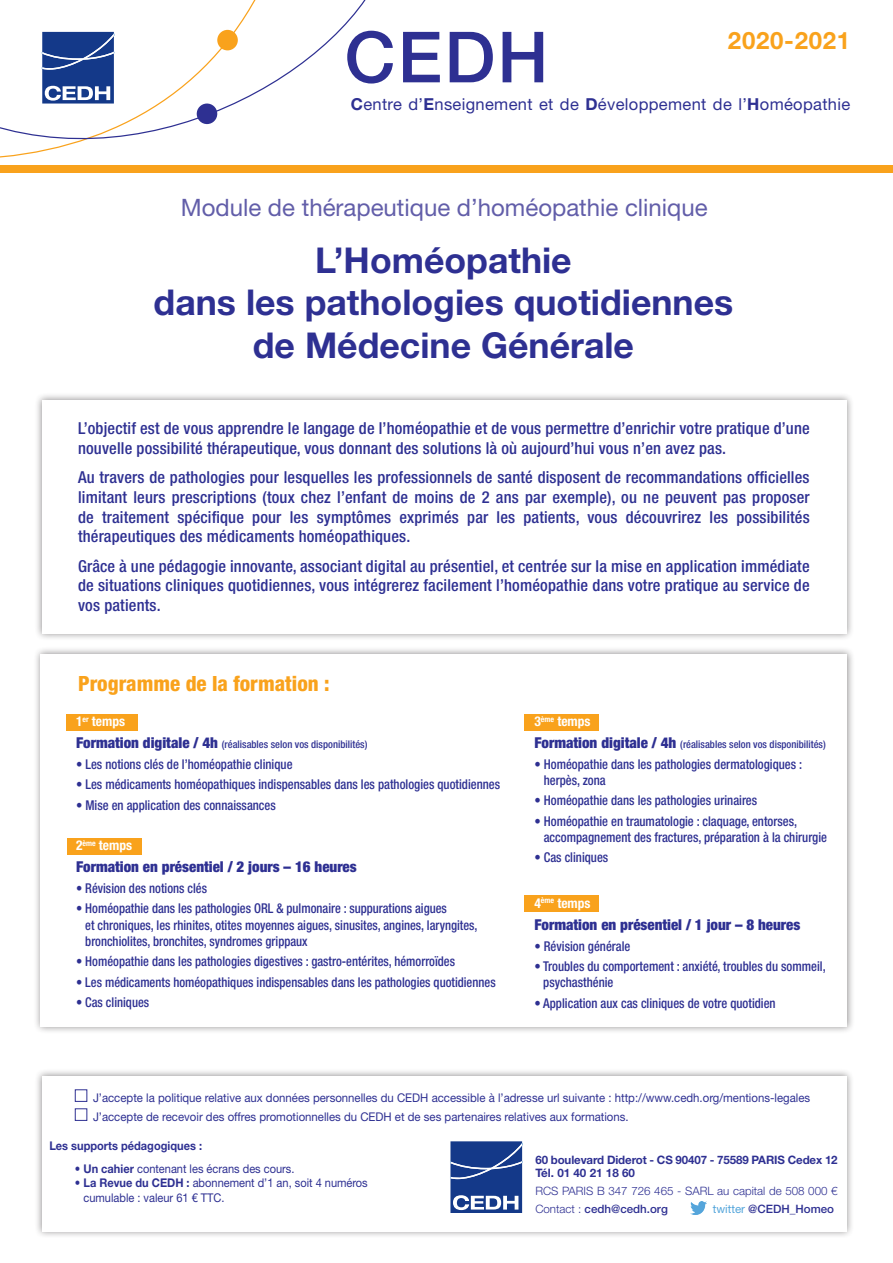
<style>
.page{position:relative;width:893px;height:1263px;background:#fff}
.page>*{position:absolute;margin:0;border:0;box-sizing:border-box;transform-origin:0 0}
.t1{font:500 70.65px "Helvetica Neue LT Std";color:#2e3092}
.t2{font:700 35.55px/42.8px "Helvetica Neue LT Std";color:#2e3092;text-align:center}
.t3{font:24px "Helvetica Neue LT Std";color:#625ea9}
.t4{font:700 24px "Helvetica Neue LT Std";letter-spacing:.03em;color:#f9a21c}
.t5{font:800 condensed 21px "Helvetica Neue LT Std";color:#f9a21c}
.t6{font:500 condensed 16.5px/19.8px "Helvetica Neue LT Std";letter-spacing:.01em;color:#2e3092;text-align:justify}
.t7{font:16.5px "Helvetica Neue LT Std";letter-spacing:.02em;color:#2e3092}
.t8{font:900 condensed 15px "Helvetica Neue LT Std";color:#2e3092}
.t9{font:500 condensed 13.5px/16.2px "Helvetica Neue LT Std";color:#2e3092;scale:.94 1}
.t10{font:500 condensed 13.5px/16.2px "Helvetica Neue LT Std";color:#2e3092;scale:.93 1}
.t11{font:700 condensed 13.5px "Helvetica Neue LT Std";color:#fff}
.t12{font:12px "Helvetica Neue LT Std";color:#2e3092;scale:.95 1}
.t13{font:12px/14.4px "Helvetica Neue LT Std";color:#2e3092;scale:.92 1}
.t14{font:700 12px "Helvetica Neue LT Std";color:#2e3092;scale:.92 1}
.t15{font:700 11.7px "Helvetica Neue LT Std";letter-spacing:-.01em;color:#2e3092}
.t16{font:300 11.55px "Helvetica Neue LT Std";color:#2e3092}
.t17{font:500 11.55px "Helvetica Neue LT Std";color:#2e3092}
.t18{font:500 condensed 10.5px "Helvetica Neue LT Std";color:#2e3092}
.s1{font-weight:700}
.s2{font-weight:900;font-size:15px}
.s3{font-weight:300}
.s4{font-weight:400;color:#53a5db}
</style>
<div class="page">
<div style="left:34px;top:392px;width:820px;height:249px;background:#231f20;opacity:.5"></div>
<div style="left:42px;top:400px;width:804px;height:233px;background:#fff"></div>
<div style="left:33px;top:646px;width:822px;height:389px;background:#231f20;opacity:.5"></div>
<div style="left:41px;top:654px;width:806px;height:373px;background:#fff"></div>
<div style="left:34px;top:1068px;width:820px;height:171px;background:#231f20;opacity:.5"></div>
<div style="left:42px;top:1076px;width:804px;height:155px;background:#fff"></div>
<div style="left:75px;top:1089px;width:12px;height:13px;background:#fff;border:1px solid #2e3092"></div>
<div style="left:75px;top:1108px;width:12px;height:13px;background:#fff;border:1px solid #2e3092"></div>
<div style="left:67px;top:714px;width:71px;height:17px;background:#f9a21c"></div>
<div style="left:67px;top:838px;width:75px;height:17px;background:#f9a21c"></div>
<div style="left:524px;top:714px;width:75px;height:17px;background:#f9a21c"></div>
<div style="left:524px;top:896px;width:75px;height:16px;background:#f9a21c"></div>
<img style="left:690px;top:1201px;width:16px;height:13px">
<svg style="left:450px;top:1141px;width:72px;height:72px;background:#39589b"></svg>
<svg style="left:0;top:0;width:259px;height:158px"></svg>
<div style="left:0;top:165px;width:893px;height:8px;background:#f9a21c"></div>
<p class="t1" style="left:345px;top:15px;width:205px">CEDH</p>
<p class="t7" style="left:351px;top:94px;width:501px"><span class="s1">C</span>entre d’<span class="s1">E</span>nseignement et de <span class="s1">D</span>éveloppement de l’<span class="s1">H</span>oméopathie</p>
<p class="t4" style="left:728px;top:26px;width:124px">2020-2021</p>
<p class="t3" style="left:181px;top:193px;width:528px">Module de thérapeutique d’homéopathie clinique</p>
<p class="t2" style="left:154px;top:238px;width:581px">L’Homéopathie<br>dans les pathologies quotidiennes de Médecine Générale</p>
<p class="t6" style="left:78px;top:418px;width:733px">L’objectif est de vous apprendre le langage de l’homéopathie et de vous permettre d’enrichir votre pratique d’une nouvelle possibilité thérapeutique, vous donnant des solutions là où aujourd’hui vous n’en avez pas.</p>
<p class="t6" style="left:78px;top:467px;width:733px">Au travers de pathologies pour lesquelles les professionnels de santé disposent de recommandations officielles limitant leurs prescriptions (toux chez l’enfant de moins de 2 ans par exemple), ou ne peuvent pas proposer de traitement spécifique pour les symptômes exprimés par les patients, vous découvrirez les possibilités thérapeutiques des médicaments homéopathiques.</p>
<p class="t6" style="left:78px;top:556px;width:733px">Grâce à une pédagogie innovante, associant digital au présentiel, et centrée sur la mise en application immédiate de situations cliniques quotidiennes, vous intégrerez facilement l’homéopathie dans votre pratique au service de vos patients.</p>
<p class="t5" style="left:78px;top:670px;width:253px">Programme de la formation :</p>
<p class="t11" style="left:76px;top:713px;width:51px">1<sup>er</sup> temps</p>
<p class="t18" style="left:76px;top:738px;width:293px"><span class="s2">Formation digitale / 4h</span> (réalisables selon vos disponibilités)</p>
<p class="t9" style="left:76px;top:756px;width:232px">• Les notions clés de l’homéopathie clinique</p>
<p class="t9" style="left:76px;top:776px;width:453px">• Les médicaments homéopathiques indispensables dans les pathologies quotidiennes</p>
<p class="t9" style="left:76px;top:796px;width:214px">• Mise en application des connaissances</p>
<p class="t11" style="left:76px;top:837px;width:58px">2<sup>ème</sup> temps</p>
<p class="t8" style="left:76px;top:858px;width:282px">Formation en présentiel / 2 jours – 16 heures</p>
<p class="t10" style="left:76px;top:880px;width:142px">• Révision des notions clés</p>
<p class="t10" style="left:85px;top:900px;width:423px;text-indent:-9px">• Homéopathie dans les pathologies ORL &amp; pulmonaire : suppurations aigues<br>et chroniques, les rhinites, otites moyennes aigues, sinusites, angines, laryngites, bronchiolites, bronchites, syndromes grippaux</p>
<p class="t10" style="left:76px;top:953px;width:409px">• Homéopathie dans les pathologies digestives : gastro-entérites, hémorroïdes</p>
<p class="t10" style="left:76px;top:974px;width:453px">• Les médicaments homéopathiques indispensables dans les pathologies quotidiennes</p>
<p class="t10" style="left:76px;top:994px;width:80px">• Cas cliniques</p>
<p class="t11" style="left:534px;top:713px;width:58px">3<sup>ème</sup> temps</p>
<p class="t18" style="left:534px;top:738px;width:293px"><span class="s2">Formation digitale / 4h</span> (réalisables selon vos disponibilités)</p>
<p class="t9" style="left:544px;top:756px;width:276px;text-indent:-9px">• Homéopathie dans les pathologies dermatologiques : herpès, zona</p>
<p class="t9" style="left:534px;top:792px;width:239px">• Homéopathie dans les pathologies urinaires</p>
<p class="t9" style="left:544px;top:813px;width:303px;text-indent:-9px">• Homéopathie en traumatologie : claquage, entorses, accompagnement des fractures, préparation à la chirurgie</p>
<p class="t9" style="left:534px;top:849px;width:80px">• Cas cliniques</p>
<p class="t11" style="left:534px;top:895px;width:58px">4<sup>ème</sup> temps</p>
<p class="t8" style="left:534px;top:915px;width:268px">Formation en présentiel / 1 jour – 8 heures</p>
<p class="t9" style="left:534px;top:937px;width:104px">• Révision générale</p>
<p class="t9" style="left:543px;top:958px;width:302px;text-indent:-9px">• Troubles du comportement : anxiété, troubles du sommeil, psychasthénie</p>
<p class="t9" style="left:534px;top:995px;width:258px">• Application aux cas cliniques de votre quotidien</p>
<p class="t12" style="left:93px;top:1090px;width:756px">J’accepte la politique relative aux données personnelles du CEDH accessible à l’adresse url suivante : http://www.cedh.org/mentions-legales</p>
<p class="t12" style="left:93px;top:1109px;width:565px">J’accepte de recevoir des offres promotionnelles du CEDH et de ses partenaires relatives aux formations.</p>
<p class="t14" style="left:49px;top:1138px;width:167px">Les supports pédagogiques :</p>
<p class="t13" style="left:75px;top:1161px;width:240px"><span class="s1">• Un cahier</span> contenant les écrans des cours.</p>
<p class="t13" style="left:83px;top:1175px;width:311px;text-indent:-9px"><span class="s1">• La Revue du CEDH :</span> abonnement d’1 an, soit 4 numéros cumulable : valeur 61 € TTC.</p>
<p class="t15" style="left:535px;top:1152px;width:304px">60 boulevard Diderot - CS 90407 - 75589 PARIS Cedex 12</p>
<p class="t15" style="left:535px;top:1166px;width:101px">Tél. 01 40 21 18 60</p>
<p class="t16" style="left:535px;top:1184px;width:304px">RCS PARIS B 347 726 465 - SARL au capital de 508 000 €</p>
<p class="t17" style="left:535px;top:1202px;width:134px"><span class="s3">Contact :</span> cedh@cedh.org</p>
<p class="t17" style="left:713px;top:1202px;width:123px"><span class="s4">twitter</span> @CEDH_Homeo</p>
</div>
